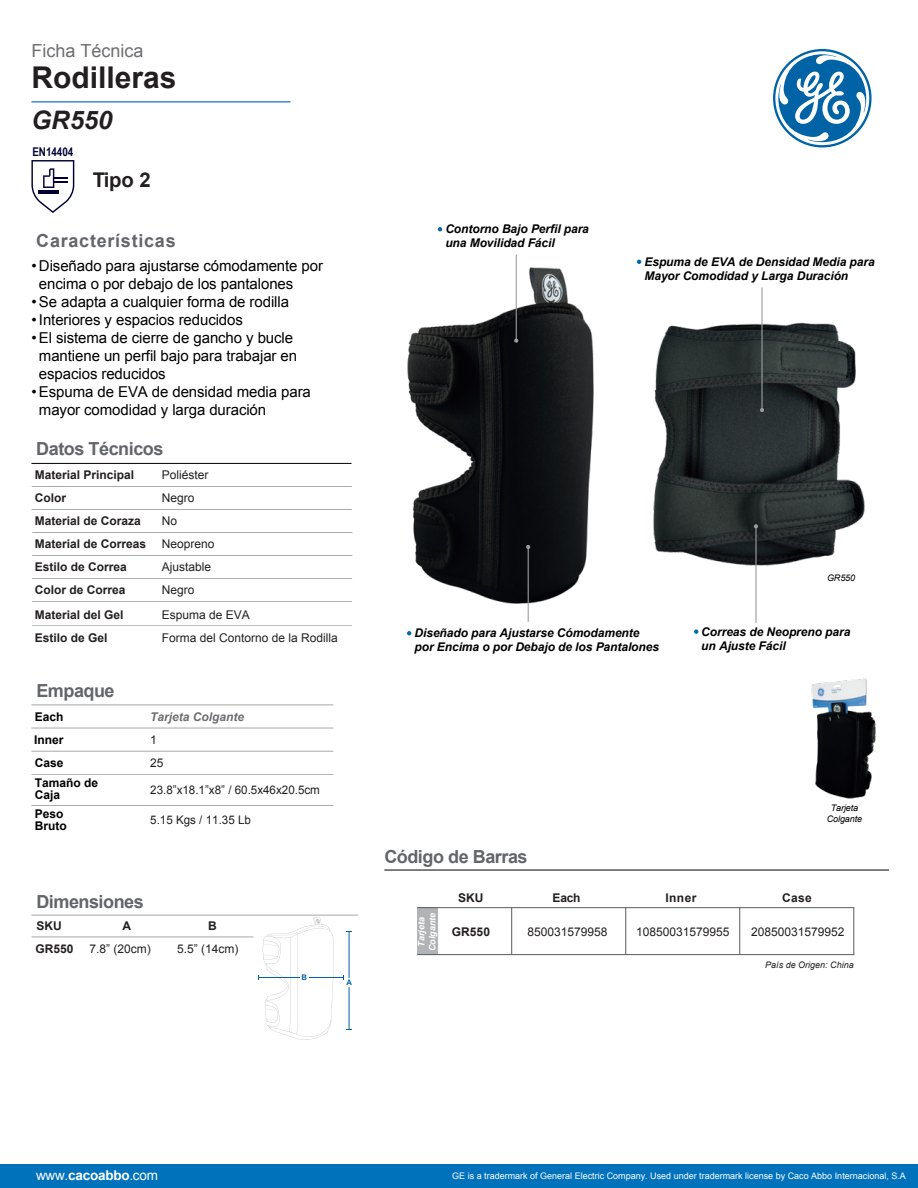
<style>
.page{position:relative;width:918px;height:1188px;background:#fff}
.page>*{position:absolute;margin:0;border:0;box-sizing:border-box;transform-origin:0 0}
.t1{font:700 30px "Arial";color:#231f20}
.t2{font:italic 700 25.5px "Arial";color:#231f20}
.t3{font:700 20.25px "Arial";color:#231f20}
.t4{font:700 18px "Arial";letter-spacing:-.025em;color:#63656a}
.t5{font:700 18px "Arial";letter-spacing:.04em;color:#63656a}
.t6{font:18px "Arial";color:#6d6e71}
.t7{font:15px/18px "Arial";letter-spacing:-.005em;color:#010101}
.t8{font:13.5px "Arial";letter-spacing:-.015em;color:#fff}
.t9{font:italic 700 12px/14.4px "Arial";letter-spacing:-.005em;color:#000}
.t10{font:12px "Arial";color:#231f20}
.t11{font:700 12px "Arial";color:#231f20}
.t12{font:700 12px/12px "Arial";color:#000}
.t13{font:italic 700 12px "Arial";color:#6d6e71}
.t14{font:700 12px "Arial Narrow";color:#003}
.t15{font:11.85px "Arial";color:#231f20}
.t16{font:9px "Arial";color:#fff}
.t17{font:italic 9px/10.8px "Arial";letter-spacing:-.015em;color:#010101;text-align:center}
.t18{font:italic 9px "Arial";color:#231f20}
.t19{font:italic 700 9px/10.8px "Arial";color:#fff;text-align:center}
.t20{font:700 7.65px "Arial";color:#0063a6}
.s1{font-weight:700}
</style>
<div class="page">
<div style="left:0;top:1165px;width:918px;height:23px;background:#0072bc"></div>
<img style="left:653px;top:322px;width:212px;height:244px">
<img style="left:407px;top:263px;width:187px;height:345px">
<svg style="left:637px;top:260px;width:4px;height:4px"></svg>
<hr style="left:761px;top:288px;width:2px;height:122px;background:#9b9e9e">
<svg style="left:760px;top:408px;width:4px;height:4px"></svg>
<svg style="left:407px;top:631px;width:4px;height:4px"></svg>
<svg style="left:694px;top:629px;width:4px;height:5px"></svg>
<hr style="left:755px;top:526px;width:2px;height:97px;background:#9b9e9e">
<svg style="left:754px;top:524px;width:4px;height:5px"></svg>
<svg style="left:438px;top:227px;width:4px;height:4px"></svg>
<svg style="left:773px;top:49px;width:99px;height:98px"></svg>
<img style="left:811px;top:678px;width:65px;height:121px">
<hr style="left:31px;top:463px;width:321px;height:1px;background:#000">
<hr style="left:32px;top:532px;width:320px;height:1px;background:#000">
<hr style="left:32px;top:486px;width:320px;height:1px;background:#000">
<hr style="left:32px;top:578px;width:320px;height:1px;background:#000">
<hr style="left:32px;top:601px;width:320px;height:1px;background:#000">
<hr style="left:32px;top:555px;width:320px;height:1px;background:#000">
<hr style="left:32px;top:509px;width:320px;height:1px;background:#000">
<hr style="left:32px;top:626px;width:320px;height:1px;background:#000">
<hr style="left:259px;top:977px;width:85px;height:1px;background:#0063a6">
<svg style="left:258px;top:917px;width:76px;height:123px"></svg>
<div style="left:300px;top:974px;width:9px;height:7px;background:#fff"></div>
<hr style="left:349px;top:931px;width:1px;height:99px;background:#0063a6">
<div style="left:345px;top:978px;width:9px;height:9px;background:#fff"></div>
<hr style="left:32px;top:937px;width:222px;height:1px;background:#000">
<hr style="left:31px;top:915px;width:327px;height:1px;background:#000">
<hr style="left:384px;top:870px;width:505px;height:1px;background:#000">
<div style="left:417px;top:908px;width:21px;height:47px;background:#b1b4b6"></div>
<hr style="left:417px;top:907px;width:437px;height:1px;background:#595a5c">
<hr style="left:417px;top:954px;width:437px;height:1px;background:#595a5c">
<hr style="left:625px;top:908px;width:1px;height:47px;background:#595a5c">
<hr style="left:854px;top:908px;width:1px;height:47px;background:#595a5c">
<hr style="left:511px;top:908px;width:1px;height:47px;background:#595a5c">
<hr style="left:740px;top:908px;width:1px;height:47px;background:#595a5c">
<hr style="left:31px;top:728px;width:302px;height:1px;background:#000">
<hr style="left:31px;top:705px;width:302px;height:1px;background:#000">
<hr style="left:31px;top:751px;width:302px;height:1px;background:#000">
<hr style="left:31px;top:774px;width:302px;height:1px;background:#000">
<hr style="left:31px;top:805px;width:302px;height:1px;background:#000">
<hr style="left:31px;top:101px;width:260px;height:1px;background:#0063a6">
<svg style="left:31px;top:160px;width:43px;height:53px"></svg>
<hr style="left:516px;top:255px;width:1px;height:86px;background:#9b9e9e">
<svg style="left:514px;top:338px;width:5px;height:5px"></svg>
<hr style="left:528px;top:547px;width:1px;height:75px;background:#9b9e9e">
<svg style="left:526px;top:545px;width:5px;height:4px"></svg>
<p class="t6" style="left:31px;top:39px;width:114px">Ficha Técnica</p>
<h1 class="t1" style="left:31px;top:58px;width:147px">Rodilleras</h1>
<h2 class="t2" style="left:31px;top:104px;width:82px">GR550</h2>
<p class="t14" style="left:32px;top:143px;width:43px">EN14404</p>
<h3 class="t3" style="left:93px;top:167px;width:59px">Tipo 2</h3>
<p class="t5" style="left:36px;top:228px;width:141px">Características</p>
<p class="t7" style="left:39px;top:257px;width:286px;text-indent:-8px">• Diseñado para ajustarse cómodamente por encima o por debajo de los pantalones</p>
<p class="t7" style="left:31px;top:293px;width:259px">• Se adapta a cualquier forma de rodilla</p>
<p class="t7" style="left:31px;top:311px;width:213px">• Interiores y espacios reducidos</p>
<p class="t7" style="left:39px;top:329px;width:260px;text-indent:-8px">• El sistema de cierre de gancho y bucle mantiene un perfil bajo para trabajar en espacios reducidos</p>
<p class="t7" style="left:39px;top:383px;width:273px;text-indent:-8px">• Espuma de EVA de densidad media para mayor comodidad y larga duración</p>
<p class="t4" style="left:36px;top:437px;width:129px">Datos Técnicos</p>
<p class="t11" style="left:35px;top:467px;width:101px">Material Principal</p>
<p class="t10" style="left:162px;top:467px;width:48px">Poliéster</p>
<p class="t11" style="left:35px;top:490px;width:33px">Color</p>
<p class="t10" style="left:162px;top:490px;width:34px">Negro</p>
<p class="t11" style="left:35px;top:513px;width:108px">Material de Coraza</p>
<p class="t10" style="left:162px;top:513px;width:17px">No</p>
<p class="t11" style="left:35px;top:559px;width:94px">Estilo de Correa</p>
<p class="t10" style="left:162px;top:559px;width:51px">Ajustable</p>
<p class="t11" style="left:35px;top:582px;width:92px">Color de Correa</p>
<p class="t10" style="left:162px;top:582px;width:34px">Negro</p>
<p class="t11" style="left:35px;top:536px;width:113px">Material de Correas</p>
<p class="t10" style="left:162px;top:536px;width:54px">Neopreno</p>
<p class="t11" style="left:35px;top:607px;width:90px">Material del Gel</p>
<p class="t10" style="left:162px;top:607px;width:90px">Espuma de EVA</p>
<p class="t11" style="left:35px;top:630px;width:74px">Estilo de Gel</p>
<p class="t10" style="left:162px;top:630px;width:178px">Forma del Contorno de la Rodilla</p>
<p class="t4" style="left:36px;top:679px;width:80px">Empaque</p>
<p class="t12" style="left:35px;top:711px;width:30px">Each</p>
<p class="t12" style="left:34px;top:734px;width:31px">Inner</p>
<p class="t12" style="left:35px;top:757px;width:30px">Case</p>
<p class="t12" style="left:35px;top:777px;width:65px">Tamaño de<br>Caja</p>
<p class="t12" style="left:35px;top:808px;width:33px">Peso<br>Bruto</p>
<p class="t13" style="left:150px;top:709px;width:96px">Tarjeta Colgante</p>
<p class="t10" style="left:150px;top:732px;width:8px">1</p>
<p class="t10" style="left:150px;top:754px;width:15px">25</p>
<p class="t15" style="left:150px;top:782px;width:171px">23.8”x18.1”x8” / 60.5x46x20.5cm</p>
<p class="t15" style="left:150px;top:812px;width:102px">5.15 Kgs / 11.35 Lb</p>
<p class="t4" style="left:36px;top:890px;width:109px">Dimensiones</p>
<p class="t11" style="left:36px;top:918px;width:27px">SKU</p>
<p class="t11" style="left:122px;top:918px;width:10px">A</p>
<p class="t11" style="left:208px;top:918px;width:10px">B</p>
<p class="t11" style="left:36px;top:941px;width:40px">GR550</p>
<p class="t10" style="left:90px;top:941px;width:63px">7.8” (20cm)</p>
<p class="t10" style="left:177px;top:941px;width:63px">5.5” (14cm)</p>
<p class="t20" style="left:302px;top:972px;width:7px">B</p>
<p class="t20" style="left:347px;top:978px;width:7px">A</p>
<p class="t9" style="left:445px;top:222px;width:145px">Contorno Bajo Perfil para una Movilidad Fácil</p>
<p class="t9" style="left:644px;top:255px;width:232px">Espuma de EVA de Densidad Media para<br>Mayor Comodidad y Larga Duración</p>
<p class="t17" style="left:827px;top:572px;width:30px">GR550</p>
<p class="t9" style="left:415px;top:626px;width:246px">Diseñado para Ajustarse Cómodamente por Encima o por Debajo de los Pantalones</p>
<p class="t9" style="left:701px;top:625px;width:151px">Correas de Neopreno para un Ajuste Fácil</p>
<p class="t4" style="left:384px;top:845px;width:145px">Código de Barras</p>
<p class="t17" style="left:827px;top:803px;width:37px">Tarjeta<br>Colgante</p>
<p class="t19" style="left:416px;top:951px;width:40px;rotate:-90deg">Tarjeta<br>Colgante</p>
<p class="t11" style="left:458px;top:890px;width:27px">SKU</p>
<p class="t11" style="left:553px;top:890px;width:29px">Each</p>
<p class="t11" style="left:665px;top:890px;width:33px">Inner</p>
<p class="t11" style="left:782px;top:890px;width:31px">Case</p>
<p class="t11" style="left:452px;top:924px;width:40px">GR550</p>
<p class="t10" style="left:528px;top:924px;width:82px">850031579958</p>
<p class="t10" style="left:636px;top:924px;width:95px">10850031579955</p>
<p class="t10" style="left:751px;top:924px;width:95px">20850031579952</p>
<p class="t18" style="left:765px;top:959px;width:90px">País de Origen: China</p>
<p class="t8" style="left:36px;top:1166px;width:124px">www.<span class="s1">cacoabbo</span>.com</p>
<p class="t16" style="left:452px;top:1170px;width:455px">GE is a tradermark of General Electric Company. Used under tradermark license by Caco Abbo Internacional, S.A</p>
</div>
